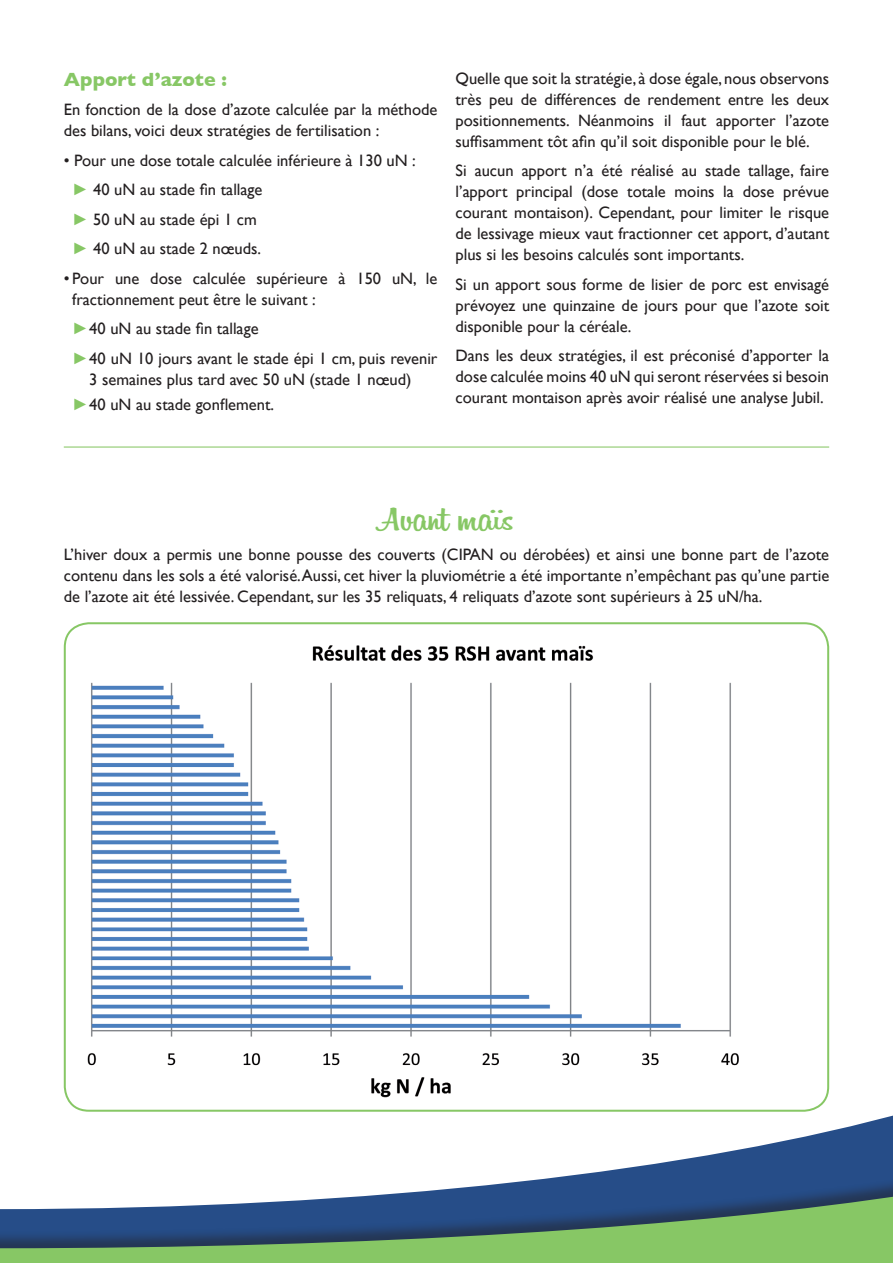
<style>
.page{position:relative;width:893px;height:1263px;background:#fff}
.page>*{position:absolute;margin:0;border:0;box-sizing:border-box;transform-origin:0 0}
.t1{font:36px "Billabong";color:#87c765;scale:1.15 1}
.t2{font:700 19.5px "Gill Sans";color:#87c765}
.t3{font:16.5px/21px "Gill Sans";color:#231f20}
.s1{font-family:"Arial";color:#87c765}
</style>
<div class="page">
<svg style="left:79px;top:1110px;width:814px;height:66px"></svg>
<div style="left:0;top:1176px;width:893px;height:87px;background:#231f20;opacity:.5"></div>
<svg style="left:0;top:1193px;width:893px;height:70px;background:#5f8b7a"></svg>
<img style="left:65px;top:631px;width:763px;height:472px">
<hr style="left:64px;top:446px;width:765px;height:2px;background:#87c765">
<p class="t2" style="left:64px;top:68px;width:165px">Apport d’azote :</p>
<p class="t3" style="left:64px;top:99px;width:375px">En fonction de la dose d’azote calculée par la méthode des bilans, voici deux stratégies de fertilisation :</p>
<p class="t3" style="left:72px;top:145px;width:345px;line-height:29.5px;text-indent:-8px">• Pour une dose totale calculée inférieure à 130 uN : <span class="s1">►</span> 40 uN au stade fin tallage<br><span class="s1">►</span> 50 uN au stade épi 1 cm<br><span class="s1">►</span> 40 uN au stade 2 nœuds.</p>
<p class="t3" style="left:72px;top:267px;width:367px;text-indent:-8px">• Pour une dose calculée supérieure à 150 uN, le fractionnement peut être le suivant :</p>
<p class="t3" style="left:72px;top:314px;width:367px;line-height:29.5px"><span class="s1">►</span>40 uN au stade fin tallage<br><span class="s1">►</span>40 uN 10 jours avant le stade épi 1 cm, puis revenir</p>
<p class="t3" style="left:72px;top:366px;width:341px;line-height:25px;text-indent:17px">3 semaines plus tard avec 50 uN (stade 1 nœud) <span class="s1">►</span>40 uN au stade gonflement.</p>
<p class="t3" style="left:455px;top:67px;width:375px;text-align:justify">Quelle que soit la stratégie, à dose égale, nous observons très peu de différences de rendement entre les deux positionnements. Néanmoins il faut apporter l’azote suffisamment tôt afin qu’il soit disponible pour le blé.</p>
<p class="t3" style="left:455px;top:160px;width:375px;text-align:justify">Si aucun apport n’a été réalisé au stade tallage, faire l’apport principal (dose totale moins la dose prévue courant montaison). Cependant, pour limiter le risque de lessivage mieux vaut fractionner cet apport, d’autant plus si les besoins calculés sont importants.</p>
<p class="t3" style="left:455px;top:273px;width:375px;text-align:justify">Si un apport sous forme de lisier de porc est envisagé prévoyez une quinzaine de jours pour que l’azote soit disponible pour la céréale.</p>
<p class="t3" style="left:455px;top:345px;width:375px;text-align:justify">Dans les deux stratégies, il est préconisé d’apporter la dose calculée moins 40 uN qui seront réservées si besoin courant montaison après avoir réalisé une analyse Jubil.</p>
<h1 class="t1" style="left:380px;top:497px;width:117px">Avant maïs</h1>
<p class="t3" style="left:64px;top:544px;width:767px;text-align:justify">L’hiver doux a permis une bonne pousse des couverts (CIPAN ou dérobées) et ainsi une bonne part de l’azote contenu dans les sols a été valorisé. Aussi, cet hiver la pluviométrie a été importante n’empêchant pas qu’une partie de l’azote ait été lessivée. Cependant, sur les 35 reliquats, 4 reliquats d’azote sont supérieurs à 25 uN/ha.</p>
</div>
